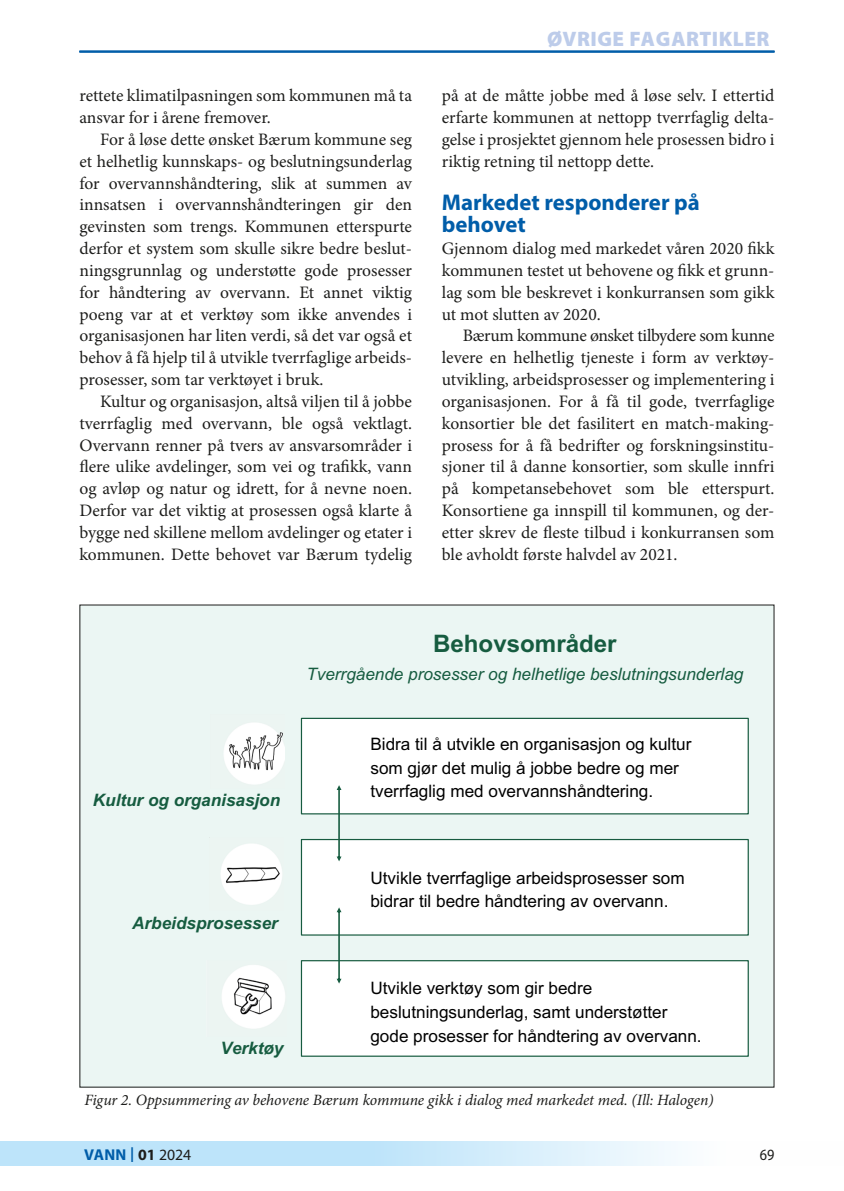
<style>
.page{position:relative;width:844px;height:1191px;background:#fff}
.page>*{position:absolute;margin:0;border:0;box-sizing:border-box;transform-origin:0 0}
.t1{font:700 24.15px "Arial";color:#165c40}
.aMellomtittel_2{font:700 22.75px/21.9px "Myriad Pro";color:#005da9}
.t2{font:900 21px "Myriad Pro";letter-spacing:.02em;color:#bdccea}
.aText_Inn_2{font:17.5px/21.9px "Minion Pro";color:#1d1d1b;text-align:justify}
.aText_2{font:17.5px/21.9px "Minion Pro";color:#1d1d1b;text-align:justify}
.t3{font:17.15px/23.4px "Arial";color:#000}
.t4{font:italic 17.15px "Arial";color:#165c40}
.t5{font:italic 700 17.15px "Arial";color:#165c40}
.aBildetekst{font:italic 15.75px "Minion Pro";letter-spacing:-.005em;color:#1d1d1b}
.t6{font:700 15.75px "Myriad Pro";letter-spacing:.01em;color:#005da9}
.t7{font:15.75px "Myriad Pro";color:#1d1d1b;scale:.9 1}
.s1{font-weight:400;font-size:21.88px}
.s2{color:#1d1d1b}
.s3{font-weight:400;color:#1d1d1b}
</style>
<div class="page">
<svg style="left:1px;top:1141px;width:675px;height:25px;background:#c9e8fa"></svg>
<svg style="left:0;top:1141px;width:1px;height:25px"></svg>
<hr style="left:79px;top:51px;width:695px;height:1px;background:#005da9">
<svg style="left:81px;top:606px;width:691px;height:479px"></svg>
<p class="aText_Inn_2" style="left:79px;top:85px;width:334px">rettete klimatilpasningen som kommunen må ta ansvar for i årene fremover.</p>
<p class="aText_Inn_2" style="left:79px;top:128px;width:334px;text-indent:21px">For å løse dette ønsket Bærum kommune seg et helhetlig kunnskaps- og beslutningsunderlag for overvannshåndtering, slik at summen av innsatsen i overvannshåndteringen gir den gevinsten som trengs. Kommunen etterspurte derfor et system som skulle sikre bedre beslut&shy;ningsgrunnlag og understøtte gode prosesser for håndtering av overvann. Et annet viktig poeng var at et verktøy som ikke anvendes i organisasjonen har liten verdi, så det var også et behov å få hjelp til å utvikle tverrfaglige arbeids&shy;prosesser, som tar verktøyet i bruk.</p>
<p class="aText_Inn_2" style="left:79px;top:390px;width:334px;text-indent:21px">Kultur og organisasjon, altså viljen til å jobbe tverrfaglig med overvann, ble også vektlagt.<br>Overvann renner på tvers av ansvarsområder i flere ulike avdelinger, som vei og trafikk, vann og avløp og natur og idrett, for å nevne noen.<br>Derfor var det viktig at prosessen også klarte å bygge ned skillene mellom avdelinger og etater i kommunen. Dette behovet var Bærum tydelig</p>
<p class="t2" style="left:547px;top:24px;width:223px">ØVRIGE FAGARTIKLER</p>
<p class="t2" style="left:459px;top:24px;width:208px">FAGFELLEVURDERTE</p>
<p class="aText_Inn_2" style="left:441px;top:85px;width:334px">på at de måtte jobbe med å løse selv. I ettertid erfarte kommunen at nettopp tverrfaglig delta&shy;gelse i prosjektet gjennom hele prosessen bidro i riktig retning til nettopp dette.</p>
<p class="aMellomtittel_2" style="left:441px;top:191px;width:259px">Markedet responderer på behovet</p>
<p class="aText_2" style="left:441px;top:238px;width:334px">Gjennom dialog med markedet våren 2020 fikk kommunen testet ut behovene og fikk et grunn&shy;lag som ble beskrevet i konkurransen som gikk ut mot slutten av 2020.</p>
<p class="aText_Inn_2" style="left:441px;top:325px;width:334px;text-indent:21px">Bærum kommune ønsket tilbydere som kunne levere en helhetlig tjeneste i form av verktøy&shy;utvikling, arbeidsprosesser og implementering i organisasjonen. For å få til gode, tverrfaglige konsortier ble det fasilitert en match-making&shy;prosess for å få bedrifter og forskningsinstitu&shy;sjoner til å danne konsortier, som skulle innfri på kompetansebehovet som ble etterspurt.<br>Konsortiene ga innspill til kommunen, og der&shy;etter skrev de fleste tilbud i konkurransen som ble avholdt første halvdel av 2021.</p>
<p class="t5" style="left:93px;top:789px;width:189px">Kultur og organisasjon</p>
<p class="t1" style="left:433px;top:626px;width:185px">Behovsområder</p>
<p class="t4" style="left:306px;top:663px;width:438px">Tverrgående prosesser og helhetlige beslutningsunderlag</p>
<p class="t3" style="left:370px;top:732px;width:322px">Bidra til å utvikle en organisasjon og kultur som gjør det mulig å jobbe bedre og mer tverrfaglig med overvannshåndtering.</p>
<p class="t5" style="left:132px;top:911px;width:147px">Arbeidsprosesser</p>
<p class="t5" style="left:220px;top:1036px;width:64px">Verktøy</p>
<p class="t3" style="left:370px;top:865px;width:316px">Utvikle tverrfaglige arbeidsprosesser som bidrar til bedre håndtering av overvann.</p>
<p class="t3" style="left:370px;top:976px;width:332px">Utvikle verktøy som gir bedre beslutningsunderlag, samt understøtter gode prosesser for håndtering av overvann.</p>
<p class="aBildetekst" style="left:84px;top:1089px;width:630px">Figur 2. Oppsummering av behovene Bærum kommune gikk i dialog med markedet med. (Ill: Halogen)</p>
<p class="t6" style="left:84px;top:1144px;width:109px">VANN <span class="s1">I</span> <span class="s2">01</span> <span class="s3">2024</span></p>
<p class="t7" style="left:759px;top:1145px;width:18px">69</p>
</div>
